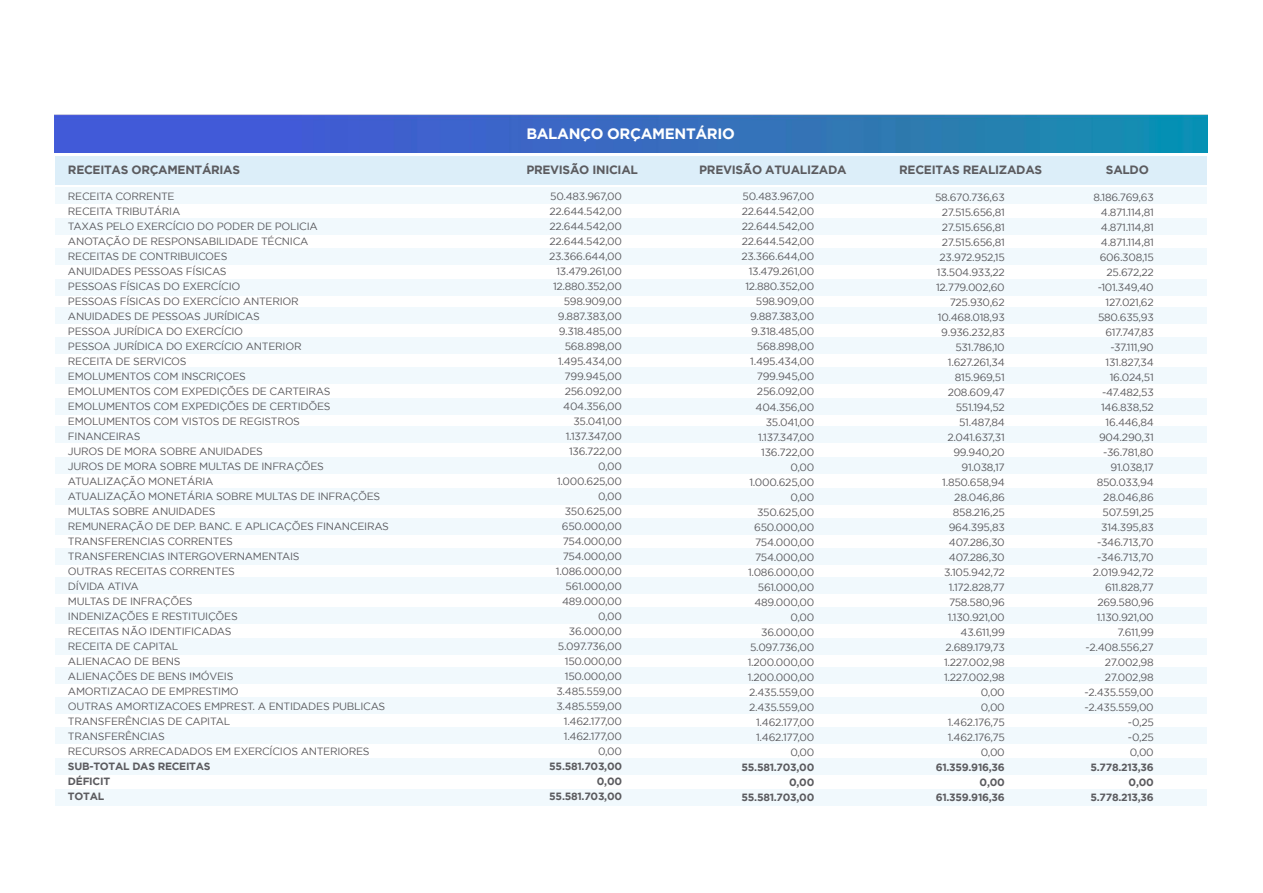
<style>
.page{position:relative;width:1263px;height:893px;background:#fff}
.page>*{position:absolute;margin:0;border:0;box-sizing:border-box;transform-origin:0 0}
.t1{font:700 15px "Gotham";letter-spacing:-.025em;color:#fff}
.t2{font:700 12px "Gotham";letter-spacing:-.025em;color:#5b5b5f}
.t3{font:10.5px/15px "Gotham";letter-spacing:-.025em;color:#5b5b5f;text-align:right}
.t4{font:700 10.5px/15px "Gotham";letter-spacing:-.025em;color:#5b5b5f;text-align:right}
</style>
<div class="page">
<img style="left:54px;top:115px;width:1153px;height:38px">
<div style="left:55px;top:156px;width:1151px;height:28px;background:#dceef9"></div>
<div style="left:55px;top:188px;width:1151px;height:16px;background:#f1f9fd"></div>
<div style="left:55px;top:218px;width:1151px;height:17px;background:#f1f9fd"></div>
<div style="left:55px;top:248px;width:1151px;height:16px;background:#f1f9fd"></div>
<div style="left:55px;top:279px;width:1151px;height:16px;background:#f1f9fd"></div>
<div style="left:55px;top:308px;width:1151px;height:16px;background:#f1f9fd"></div>
<div style="left:55px;top:337px;width:1151px;height:17px;background:#f1f9fd"></div>
<div style="left:55px;top:367px;width:1151px;height:16px;background:#f1f9fd"></div>
<div style="left:55px;top:398px;width:1151px;height:16px;background:#f1f9fd"></div>
<div style="left:55px;top:427px;width:1151px;height:16px;background:#f1f9fd"></div>
<div style="left:55px;top:458px;width:1151px;height:16px;background:#f1f9fd"></div>
<div style="left:55px;top:488px;width:1151px;height:17px;background:#f1f9fd"></div>
<div style="left:55px;top:518px;width:1151px;height:16px;background:#f1f9fd"></div>
<div style="left:55px;top:548px;width:1151px;height:16px;background:#f1f9fd"></div>
<div style="left:55px;top:578px;width:1151px;height:16px;background:#f1f9fd"></div>
<div style="left:55px;top:607px;width:1151px;height:17px;background:#f1f9fd"></div>
<div style="left:55px;top:638px;width:1151px;height:16px;background:#f1f9fd"></div>
<div style="left:55px;top:667px;width:1151px;height:16px;background:#f1f9fd"></div>
<div style="left:55px;top:698px;width:1151px;height:16px;background:#f1f9fd"></div>
<div style="left:55px;top:728px;width:1151px;height:16px;background:#f1f9fd"></div>
<div style="left:55px;top:758px;width:1151px;height:17px;background:#f1f9fd"></div>
<div style="left:55px;top:789px;width:1151px;height:16px;background:#f1f9fd"></div>
<p class="t2" style="left:68px;top:163px;width:174px">RECEITAS ORÇAMENTÁRIAS</p>
<p class="t3" style="left:68px;top:189px;width:322px;text-align:left">RECEITA CORRENTE<br>RECEITA TRIBUTÁRIA<br>TAXAS PELO EXERCÍCIO DO PODER DE POLICIA<br>ANOTAÇÃO DE RESPONSABILIDADE TÉCNICA<br>RECEITAS DE CONTRIBUICOES<br>ANUIDADES PESSOAS FÍSICAS<br>PESSOAS FÍSICAS DO EXERCÍCIO<br>PESSOAS FÍSICAS DO EXERCÍCIO ANTERIOR<br>ANUIDADES DE PESSOAS JURÍDICAS<br>PESSOA JURÍDICA DO EXERCÍCIO<br>PESSOA JURÍDICA DO EXERCÍCIO ANTERIOR<br>RECEITA DE SERVICOS<br>EMOLUMENTOS COM INSCRIÇOES<br>EMOLUMENTOS COM EXPEDIÇÕES DE CARTEIRAS<br>EMOLUMENTOS COM EXPEDIÇÕES DE CERTIDÕES<br>EMOLUMENTOS COM VISTOS DE REGISTROS<br>FINANCEIRAS<br>JUROS DE MORA SOBRE ANUIDADES<br>JUROS DE MORA SOBRE MULTAS DE INFRAÇÕES<br>ATUALIZAÇÃO MONETÁRIA<br>ATUALIZAÇÃO MONETÁRIA SOBRE MULTAS DE INFRAÇÕES<br>MULTAS SOBRE ANUIDADES<br>REMUNERAÇÃO DE DEP. BANC. E APLICAÇÕES FINANCEIRAS<br>TRANSFERENCIAS CORRENTES<br>TRANSFERENCIAS INTERGOVERNAMENTAIS<br>OUTRAS RECEITAS CORRENTES<br>DÍVIDA ATIVA<br>MULTAS DE INFRAÇÕES<br>INDENIZAÇÕES E RESTITUIÇÕES<br>RECEITAS NÃO IDENTIFICADAS<br>RECEITA DE CAPITAL<br>ALIENACAO DE BENS<br>ALIENAÇÕES DE BENS IMÓVEIS<br>AMORTIZACAO DE EMPRESTIMO<br>OUTRAS AMORTIZACOES EMPREST. A ENTIDADES PUBLICAS<br>TRANSFERÊNCIAS DE CAPITAL<br>TRANSFERÊNCIAS<br>RECURSOS ARRECADADOS EM EXERCÍCIOS ANTERIORES</p>
<p class="t4" style="left:68px;top:759px;width:144px;text-align:left">SUB-TOTAL DAS RECEITAS<br>DÉFICIT<br>TOTAL</p>
<h1 class="t1" style="left:526px;top:125px;width:210px">BALANÇO ORÇAMENTÁRIO</h1>
<p class="t2" style="left:526px;top:163px;width:113px">PREVISÃO INICIAL</p>
<p class="t2" style="left:699px;top:163px;width:149px">PREVISÃO ATUALIZADA</p>
<p class="t2" style="left:899px;top:163px;width:144px">RECEITAS REALIZADAS</p>
<p class="t2" style="left:1106px;top:163px;width:44px">SALDO</p>
<p class="t3" style="left:549px;top:189px;width:75px">50.483.967,00<br>22.644.542,00<br>22.644.542,00<br>22.644.542,00<br>23.366.644,00<br>13.479.261,00<br>12.880.352,00<br>598.909,00<br>9.887.383,00<br>9.318.485,00<br>568.898,00<br>1.495.434,00<br>799.945,00<br>256.092,00<br>404.356,00<br>35.041,00<br>1.137.347,00<br>136.722,00<br>0,00<br>1.000.625,00<br>0,00<br>350.625,00<br>650.000,00<br>754.000,00<br>754.000,00<br>1.086.000,00<br>561.000,00<br>489.000,00<br>0,00<br>36.000,00<br>5.097.736,00<br>150.000,00<br>150.000,00<br>3.485.559,00<br>3.485.559,00<br>1.462.177,00<br>1.462.177,00<br>0,00</p>
<p class="t4" style="left:549px;top:759px;width:74px">55.581.703,00<br>0,00<br>55.581.703,00</p>
<p class="t3" style="left:741px;top:189px;width:75px">50.483.967,00<br>22.644.542,00<br>22.644.542,00<br>22.644.542,00<br>23.366.644,00<br>13.479.261,00<br>12.880.352,00<br>598.909,00<br>9.887.383,00<br>9.318.485,00<br>568.898,00<br>1.495.434,00<br>799.945,00<br>256.092,00<br>404.356,00<br>35.041,00<br>1.137.347,00<br>136.722,00<br>0,00<br>1.000.625,00<br>0,00<br>350.625,00<br>650.000,00<br>754.000,00<br>754.000,00<br>1.086.000,00<br>561.000,00<br>489.000,00<br>0,00<br>36.000,00<br>5.097.736,00<br>1.200.000,00<br>1.200.000,00<br>2.435.559,00<br>2.435.559,00<br>1.462.177,00<br>1.462.177,00<br>0,00</p>
<p class="t4" style="left:741px;top:759px;width:74px">55.581.703,00<br>0,00<br>55.581.703,00</p>
<p class="t3" style="left:935px;top:189px;width:71px">58.670.736,63<br>27.515.656,81<br>27.515.656,81<br>27.515.656,81<br>23.972.952,15<br>13.504.933,22<br>12.779.002,60<br>725.930,62<br>10.468.018,93<br>9.936.232,83<br>531.786,10<br>1.627.261,34<br>815.969,51<br>208.609,47<br>551.194,52<br>51.487,84<br>2.041.637,31<br>99.940,20<br>91.038,17<br>1.850.658,94<br>28.046,86<br>858.216,25<br>964.395,83<br>407.286,30<br>407.286,30<br>3.105.942,72<br>1.172.828,77<br>758.580,96<br>1.130.921,00<br>43.611,99<br>2.689.179,73<br>1.227.002,98<br>1.227.002,98<br>0,00<br>0,00<br>1.462.176,75<br>1.462.176,75<br>0,00</p>
<p class="t4" style="left:936px;top:759px;width:71px">61.359.916,36<br>0,00<br>61.359.916,36</p>
<p class="t3" style="left:1084px;top:189px;width:71px">8.186.769,63<br>4.871.114,81<br>4.871.114,81<br>4.871.114,81<br>606.308,15<br>25.672,22 -101.349,40<br>127.021,62<br>580.635,93<br>617.747,83 -37.111,90<br>131.827,34<br>16.024,51 -47.482,53<br>146.838,52<br>16.446,84<br>904.290,31 -36.781,80<br>91.038,17<br>850.033,94<br>28.046,86<br>507.591,25<br>314.395,83 -346.713,70 -346.713,70<br>2.019.942,72<br>611.828,77<br>269.580,96<br>1.130.921,00<br>7.611,99 -2.408.556,27<br>27.002,98<br>27.002,98 -2.435.559,00 -2.435.559,00 -0,25<br>-0,25<br>0,00</p>
<p class="t4" style="left:1090px;top:759px;width:65px">5.778.213,36<br>0,00<br>5.778.213,36</p>
</div>
